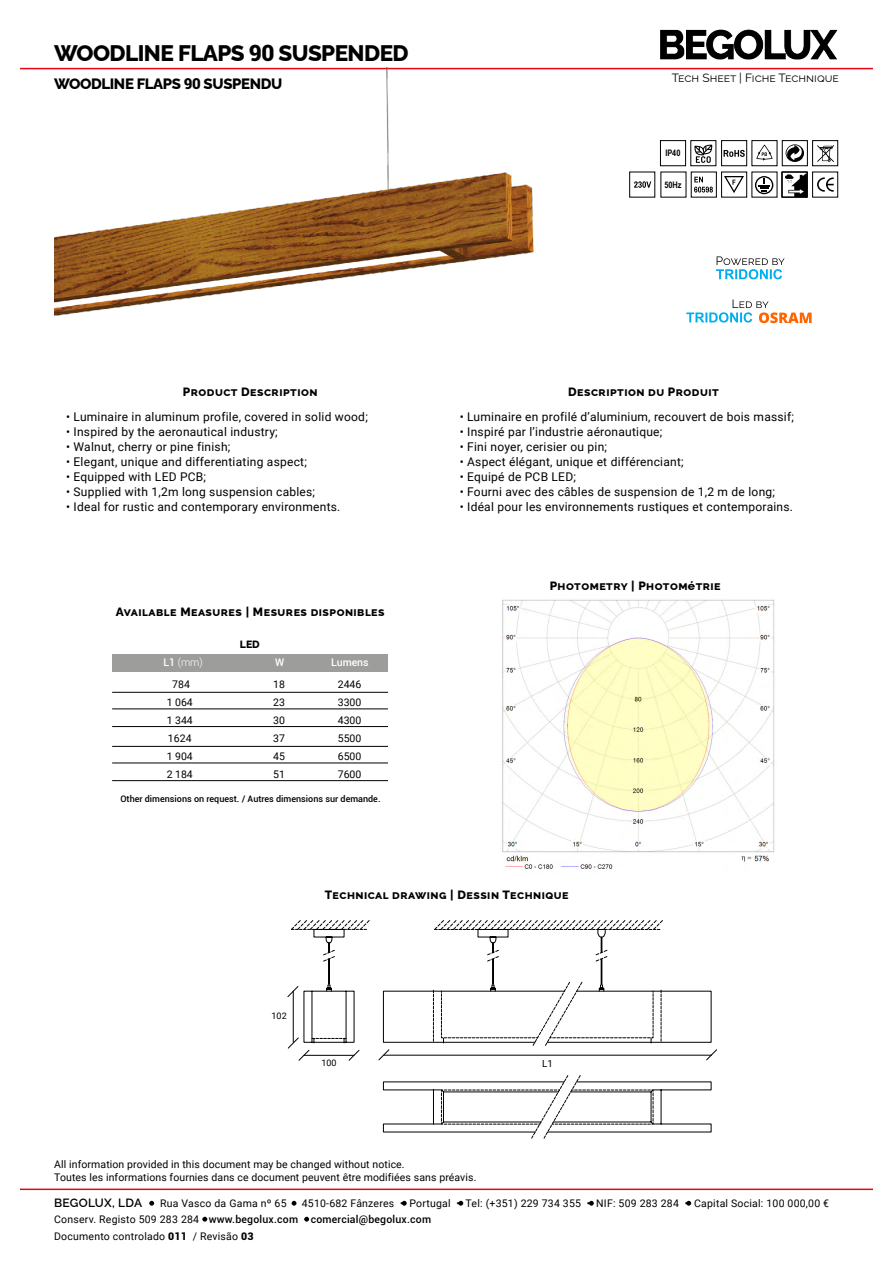
<style>
.page{position:relative;width:893px;height:1263px;background:#fff}
.page>*{position:absolute;margin:0;border:0;box-sizing:border-box;transform-origin:0 0}
.t1{font:800 22.5px "Raleway";letter-spacing:-.025em;color:#000}
.t2{font:800 15px "Raleway";letter-spacing:-.025em;color:#000}
.t3{font:12px "Roboto";letter-spacing:.02em;color:#000}
.t4{font:800 12px "Raleway";letter-spacing:.04em;color:#000}
.t5{font:12px "Raleway";color:#000}
.t6{font:10.5px/18px "Roboto";letter-spacing:.01em;color:#000}
.t7{font:300 10.5px/22px "Roboto";color:#fff;text-align:center}
.t8{font:500 10.5px "Roboto";color:#fff}
.t9{font:800 10.5px "Raleway";color:#000}
.t10{font:9.75px "Roboto";color:#000}
.t11{font:500 9px "Roboto";color:#000}
.t12{font:700 9px "Arial Narrow";color:#000}
.t13{font:9px "Roboto";color:#000}
.s1{font-family:"Roboto";font-weight:900}
.s2{font-weight:500}
.s3{font-weight:400;color:#000}
.s4{font-family:"Raleway";font-weight:600;font-size:12px}
.s5{font-weight:900}
</style>
<div class="page">
<hr style="left:20px;top:1188px;width:853px;height:2px;background:#e30613">
<svg style="left:292px;top:1201px;width:4px;height:5px"></svg>
<svg style="left:304px;top:1217px;width:5px;height:4px"></svg>
<svg style="left:149px;top:1201px;width:5px;height:5px"></svg>
<svg style="left:202px;top:1217px;width:5px;height:4px"></svg>
<svg style="left:402px;top:1201px;width:5px;height:5px"></svg>
<svg style="left:458px;top:1201px;width:5px;height:5px"></svg>
<svg style="left:589px;top:1201px;width:5px;height:5px"></svg>
<svg style="left:686px;top:1201px;width:5px;height:5px"></svg>
<img style="left:660px;top:29px;width:178px;height:31px">
<hr style="left:20px;top:68px;width:853px;height:1px;background:#e30613">
<img style="left:502px;top:599px;width:273px;height:270px">
<svg style="left:383px;top:1075px;width:328px;height:64px"></svg>
<svg style="left:378px;top:920px;width:339px;height:140px"></svg>
<svg style="left:287px;top:920px;width:83px;height:141px"></svg>
<svg style="left:716px;top:256px;width:69px;height:23px"></svg>
<svg style="left:686px;top:299px;width:126px;height:24px"></svg>
<svg style="left:634px;top:181px;width:17px;height:7px"></svg>
<svg style="left:694px;top:177px;width:19px;height:16px"></svg>
<svg style="left:724px;top:176px;width:20px;height:17px"></svg>
<svg style="left:817px;top:177px;width:17px;height:15px"></svg>
<svg style="left:723px;top:150px;width:22px;height:7px"></svg>
<svg style="left:786px;top:144px;width:18px;height:18px"></svg>
<svg style="left:756px;top:145px;width:17px;height:15px"></svg>
<svg style="left:817px;top:145px;width:17px;height:17px"></svg>
<div style="left:721px;top:172px;width:26px;height:25px;border:1px solid #000"></div>
<div style="left:721px;top:140px;width:26px;height:26px;border:1px solid #000"></div>
<div style="left:782px;top:140px;width:26px;height:26px;border:1px solid #000"></div>
<div style="left:812px;top:140px;width:26px;height:26px;border:1px solid #000"></div>
<div style="left:782px;top:172px;width:26px;height:25px;border:1px solid #000"></div>
<svg style="left:785px;top:174px;width:20px;height:21px"></svg>
<svg style="left:755px;top:176px;width:18px;height:18px"></svg>
<div style="left:782px;top:172px;width:25px;height:25px;border:1px solid #000"></div>
<svg style="left:694px;top:144px;width:19px;height:19px"></svg>
<div style="left:660px;top:140px;width:26px;height:26px;border:1px solid #000"></div>
<img style="left:54px;top:68px;width:529px;height:248px">
<div style="left:112px;top:654px;width:276px;height:18px;background:#9d9d9c"></div>
<hr style="left:112px;top:692px;width:276px;height:1px;background:#000">
<hr style="left:112px;top:746px;width:276px;height:1px;background:#000">
<hr style="left:112px;top:709px;width:276px;height:1px;background:#000">
<hr style="left:112px;top:763px;width:276px;height:1px;background:#000">
<hr style="left:112px;top:726px;width:276px;height:1px;background:#000">
<hr style="left:112px;top:780px;width:276px;height:1px;background:#000">
<h1 class="t1" style="left:54px;top:35px;width:356px">WOODLINE FLAPS <span class="s1">90</span> SUSPENDED</h1>
<p class="t2" style="left:54px;top:71px;width:230px">WOODLINE FLAPS <span class="s1">90</span> SUSPENDU</p>
<p class="t5" style="left:672px;top:68px;width:169px">Tech Sheet | Fiche Technique</p>
<p class="t12" style="left:665px;top:146px;width:17px">IP40</p>
<p class="t12" style="left:664px;top:178px;width:19px">50Hz</p>
<p class="t4" style="left:183px;top:382px;width:136px">Product Description</p>
<p class="t4" style="left:568px;top:382px;width:152px">Description du Produit</p>
<p class="t3" style="left:66px;top:409px;width:303px">• Luminaire in aluminum profile, covered in solid wood;</p>
<p class="t3" style="left:66px;top:424px;width:213px">• Inspired by the aeronautical industry;</p>
<p class="t3" style="left:66px;top:439px;width:166px">• Walnut, cherry or pine finish;</p>
<p class="t3" style="left:66px;top:454px;width:242px">• Elegant, unique and differentiating aspect;</p>
<p class="t3" style="left:66px;top:469px;width:142px">• Equipped with LED PCB;</p>
<p class="t3" style="left:66px;top:484px;width:251px">• Supplied with 1,2m long suspension cables;</p>
<p class="t3" style="left:66px;top:499px;width:276px">• Ideal for rustic and contemporary environments.</p>
<p class="t4" style="left:116px;top:603px;width:270px">Available Measures | Mesures disponibles</p>
<p class="t7" style="left:163px;top:650px;width:41px"><span class="s2">L1</span> (mm)<br><span class="s3">784</span></p>
<p class="t6" style="left:167px;top:692px;width:28px">1 064<br>1 344<br>1624<br>1 904<br>2 184</p>
<p class="t9" style="left:240px;top:636px;width:21px">LED</p>
<p class="t8" style="left:275px;top:654px;width:11px">W</p>
<p class="t8" style="left:331px;top:654px;width:39px">Lumens</p>
<p class="t6" style="left:273px;top:674px;width:13px;text-align:justify">18<br>23<br>30<br>37<br>45<br>51</p>
<p class="t6" style="left:338px;top:674px;width:25px;text-align:justify">2446<br>3300<br>4300<br>5500<br>6500<br>7600</p>
<p class="t11" style="left:120px;top:793px;width:262px">Other dimensions on request. / Autres dimensions sur demande.</p>
<p class="t3" style="left:460px;top:409px;width:336px">• Luminaire en profilé d’aluminium, recouvert de bois massif;</p>
<p class="t3" style="left:460px;top:424px;width:204px">• Inspiré par l’industrie aéronautique;</p>
<p class="t3" style="left:460px;top:439px;width:149px">• Fini noyer, cerisier ou pin;</p>
<p class="t3" style="left:460px;top:454px;width:226px">• Aspect élégant, unique et différenciant;</p>
<p class="t3" style="left:460px;top:469px;width:118px">• Equipé de PCB LED;</p>
<p class="t3" style="left:460px;top:484px;width:317px">• Fourni avec des câbles de suspension de 1,2 m de long;</p>
<p class="t3" style="left:460px;top:499px;width:335px">• Idéal pour les environnements rustiques et contemporains.</p>
<p class="t4" style="left:550px;top:576px;width:173px">Photometry | Photométrie</p>
<p class="t4" style="left:325px;top:885px;width:245px">Technical drawing | Dessin Technique</p>
<p class="t13" style="left:272px;top:1009px;width:17px">102</p>
<p class="t13" style="left:321px;top:1057px;width:17px">100</p>
<p class="t10" style="left:542px;top:1056px;width:12px">L1</p>
<p class="t6" style="left:54px;top:1157px;width:424px;line-height:13.5px">All information provided in this document may be changed without notice.<br>Toutes les informations fournies dans ce document peuvent être modifiées sans préavis.</p>
<p class="t6" style="left:54px;top:1194px;width:776px;line-height:16.5px"><span class="s4">BEGOLUX, LDA</span> • Rua Vasco da Gama nº 65 • 4510-682 Fânzeres • Portugal • Tel: (+351) 229 734 355 • NIF: 509 283 284 • Capital Social: 100 000,00 €<br>Conserv. Registo 509 283 284 • <span class="s2">www.begolux.com</span> • <span class="s2">comercial@begolux.com<br></span>Documento controlado <span class="s5">011</span> / Revisão <span class="s5">03</span></p>
</div>
